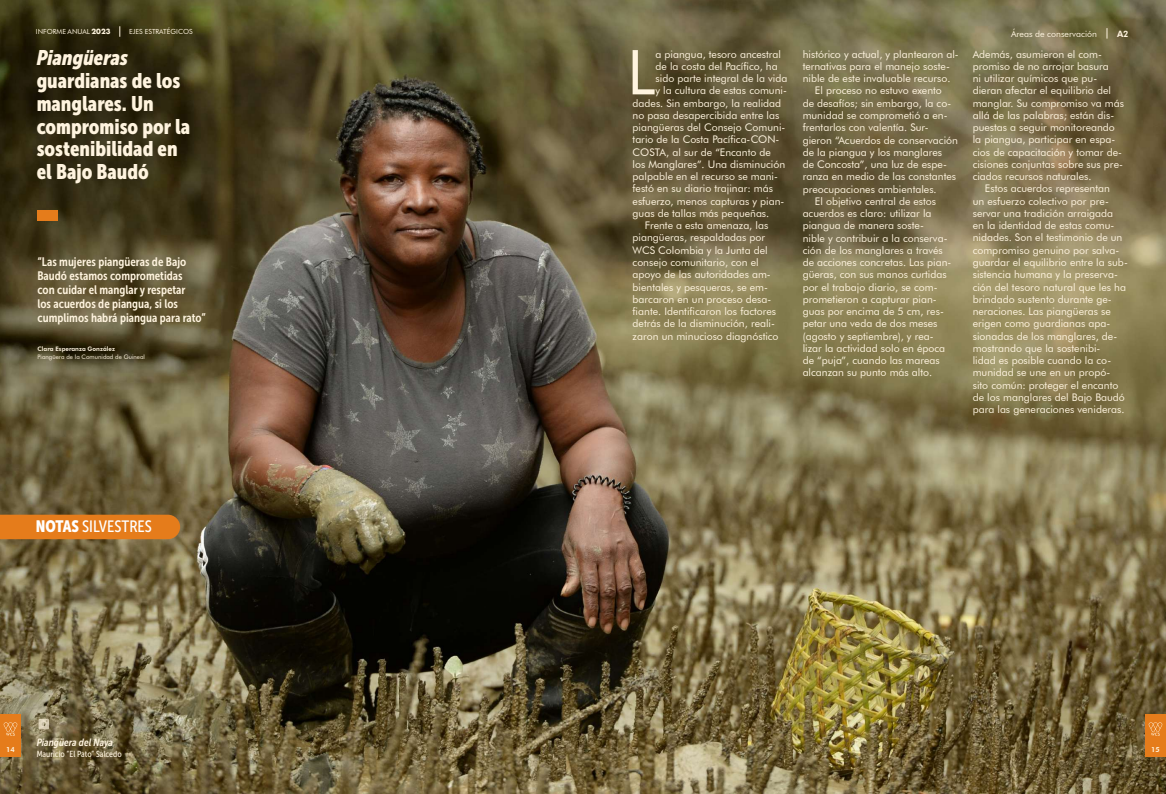
<style>
.page{position:relative;width:1166px;height:794px;background:#fff}
.page>*{position:absolute;margin:0;border:0;box-sizing:border-box;transform-origin:0 0}
.t1{font:61.95px "Futura BT";color:#fff4df}
.t2{font:21px/22.8px "Museo Sans Cond 900";color:#fff4df}
.t3{font:italic 21px "Museo Sans Cond 900";color:#fff4df}
.t4{font:16.36px "Museo Sans Cond 500";color:#fff}
.t5{font:12.25px/14px "Museo Sans Cond 700";color:#fff4df}
.t6{font:10.5px/12.2px "Futura BT";color:#fff4df}
.t7{font:italic 10.5px "Museo Sans Cond 700";color:#fff4df}
.t8{font:8.75px "Museo Sans Cond 500";color:#fff4df}
.t9{font:8.75px "Futura BT";color:#fff4df}
.t10{font:800 8.75px "Futura BT";color:#fff4df}
.t11{font:7px "Futura BT";color:#fff4df}
.t12{font:800 7px "Futura BT";color:#fff4df}
.t13{font:6.12px "Futura BT";color:#fff4df}
.t14{font:800 6.12px "Futura BT";color:#fff4df}
.s1{font-family:"Futura";font-weight:700}
.s2{font-family:"Museo Sans Cond 900"}
</style>
<div class="page">
<img style="left:0;top:0;width:1166px;height:794px">
<div style="left:0;top:515px;width:180px;height:24px;background:#e57c1b"></div>
<div style="left:37px;top:210px;width:21px;height:11px;background:#e57c1b"></div>
<svg style="left:39px;top:719px;width:10px;height:10px"></svg>
<div style="left:1145px;top:714px;width:21px;height:42px;background:#e57c1b"></div>
<svg style="left:1148px;top:722px;width:14px;height:13px"></svg>
<div style="left:0;top:714px;width:21px;height:42px;background:#e57c1b"></div>
<svg style="left:4px;top:722px;width:13px;height:13px"></svg>
<p class="t11" style="left:36px;top:27px;width:76px">INFORME ANUAL <span class="s1">2023</span></p>
<p class="t11" style="left:129px;top:27px;width:65px">EJES ESTRATÉGICOS</p>
<p class="t9" style="left:1011px;top:28px;width:87px">Áreas de conservación</p>
<p class="t10" style="left:1117px;top:28px;width:13px">A2</p>
<h2 class="t3" style="left:37px;top:46px;width:93px">Piangüeras</h2>
<h2 class="t2" style="left:37px;top:69px;width:155px">guardianas de los manglares. Un compromiso por la sostenibilidad en el Bajo Baudó</h2>
<p class="t5" style="left:37px;top:255px;width:170px">“Las mujeres piangüeras de Bajo<br>Baudó estamos comprometidas<br>con cuidar el manglar y respetar<br>los acuerdos de piangua, si los cumplimos habrá piangua para rato”</p>
<p class="t14" style="left:37px;top:345px;width:79px">Clara Esperanza González</p>
<p class="t13" style="left:37px;top:353px;width:109px">Piangüera de la Comunidad de Guineal</p>
<h3 class="t4" style="left:36px;top:517px;width:117px"><span class="s2">NOTAS</span> SILVESTRES</h3>
<h1 class="t1" style="left:627px;top:35px;width:30px">L</h1>
<p class="t6" style="left:655px;top:48px;width:127px">a piangua, tesoro ancestral</p>
<p class="t6" style="left:655px;top:60px;width:124px">de la costa del Pacífico, ha</p>
<p class="t6" style="left:655px;top:72px;width:133px">sido parte integral de la vida</p>
<p class="t6" style="left:655px;top:84px;width:133px">y la cultura de estas comuni-</p>
<p class="t6" style="left:632px;top:97px;width:150px">dades. Sin embargo, la realidad</p>
<p class="t6" style="left:632px;top:109px;width:148px">no pasa desapercibida entre las</p>
<p class="t6" style="left:632px;top:121px;width:154px">piangüeras del Consejo Comuni-</p>
<p class="t6" style="left:632px;top:133px;width:148px">tario de la Costa Pacífica-CON-</p>
<p class="t6" style="left:632px;top:146px;width:140px">COSTA, al sur de “Encanto de</p>
<p class="t6" style="left:632px;top:158px;width:154px">los Manglares”. Una disminución</p>
<p class="t6" style="left:632px;top:170px;width:147px">palpable en el recurso se mani-</p>
<p class="t6" style="left:632px;top:182px;width:142px">festó en su diario trajinar: más</p>
<p class="t6" style="left:632px;top:195px;width:153px">esfuerzo, menos capturas y pian-</p>
<p class="t6" style="left:632px;top:207px;width:138px">guas de tallas más pequeñas.</p>
<p class="t6" style="left:645px;top:219px;width:125px">Frente a esta amenaza, las</p>
<p class="t6" style="left:632px;top:231px;width:134px">piangüeras, respaldadas por</p>
<p class="t6" style="left:632px;top:244px;width:137px">WCS Colombia y la Junta del</p>
<p class="t6" style="left:632px;top:256px;width:128px">consejo comunitario, con el</p>
<p class="t6" style="left:632px;top:268px;width:140px">apoyo de las autoridades am-</p>
<p class="t6" style="left:632px;top:280px;width:137px">bientales y pesqueras, se em-</p>
<p class="t6" style="left:632px;top:293px;width:140px">barcaron en un proceso desa-</p>
<p class="t6" style="left:632px;top:305px;width:145px">fiante. Identificaron los factores</p>
<p class="t6" style="left:632px;top:317px;width:144px">detrás de la disminución, reali-</p>
<p class="t6" style="left:632px;top:329px;width:147px">zaron un minucioso diagnóstico</p>
<p class="t6" style="left:803px;top:48px;width:158px">histórico y actual, y plantearon al-</p>
<p class="t6" style="left:803px;top:60px;width:149px">ternativas para el manejo soste-</p>
<p class="t6" style="left:803px;top:72px;width:149px">nible de este invaluable recurso.</p>
<p class="t6" style="left:815px;top:85px;width:128px">El proceso no estuvo exento</p>
<p class="t6" style="left:803px;top:97px;width:150px">de desafíos; sin embargo, la co-</p>
<p class="t6" style="left:803px;top:109px;width:146px">munidad se comprometió a en-</p>
<p class="t6" style="left:803px;top:121px;width:128px">frentarlos con valentía. Sur-</p>
<p class="t6" style="left:803px;top:134px;width:157px">gieron “Acuerdos de conservación</p>
<p class="t6" style="left:803px;top:146px;width:141px">de la piangua y los manglares</p>
<p class="t6" style="left:803px;top:158px;width:146px">de Concosta”, una luz de espe-</p>
<p class="t6" style="left:803px;top:170px;width:155px">ranza en medio de las constantes</p>
<p class="t6" style="left:803px;top:183px;width:136px">preocupaciones ambientales.</p>
<p class="t6" style="left:815px;top:195px;width:123px">El objetivo central de estos</p>
<p class="t6" style="left:803px;top:207px;width:130px">acuerdos es claro: utilizar la</p>
<p class="t6" style="left:803px;top:219px;width:123px">piangua de manera soste-</p>
<p class="t6" style="left:803px;top:232px;width:146px">nible y contribuir a la conserva-</p>
<p class="t6" style="left:803px;top:244px;width:142px">ción de los manglares a través</p>
<p class="t6" style="left:803px;top:256px;width:150px">de acciones concretas. Las pian-</p>
<p class="t6" style="left:803px;top:268px;width:146px">güeras, con sus manos curtidas</p>
<p class="t6" style="left:803px;top:281px;width:136px">por el trabajo diario, se com-</p>
<p class="t6" style="left:803px;top:293px;width:136px">prometieron a capturar pian-</p>
<p class="t6" style="left:803px;top:305px;width:143px">guas por encima de 5 cm, res-</p>
<p class="t6" style="left:803px;top:317px;width:136px">petar una veda de dos meses</p>
<p class="t6" style="left:803px;top:330px;width:132px">(agosto y septiembre), y rea-</p>
<p class="t6" style="left:803px;top:342px;width:144px">lizar la actividad solo en época</p>
<p class="t6" style="left:803px;top:354px;width:139px">de “puja”, cuando las mareas</p>
<p class="t6" style="left:803px;top:366px;width:131px">alcanzan su punto más alto.</p>
<p class="t6" style="left:973px;top:48px;width:153px">Además, asumieron el com&shy;promiso de no arrojar basura<br>ni utilizar químicos que pu&shy;dieran afectar el equilibrio del manglar. Su compromiso va más allá de las palabras; están dis&shy;puestas a seguir monitoreando la piangua, participar en espa&shy;cios de capacitación y tomar de&shy;cisiones conjuntas sobre sus pre&shy;ciados recursos naturales.</p>
<p class="t6" style="left:973px;top:182px;width:157px;text-indent:12px">Estos acuerdos representan<br>un esfuerzo colectivo por pre&shy;servar una tradición arraigada<br>en la identidad de estas comu&shy;nidades. Son el testimonio de un compromiso genuino por salva&shy;guardar el equilibrio entre la sub&shy;sistencia humana y la preserva&shy;ción del tesoro natural que les ha brindado sustento durante ge&shy;neraciones. Las piangüeras se erigen como guardianas apa&shy;sionadas de los manglares, de&shy;mostrando que la sostenibi-<br>lidad es posible cuando la co&shy;munidad se une en un propó&shy;sito común: proteger el encanto de los manglares del Bajo Baudó para las generaciones venideras.</p>
<p class="t7" style="left:37px;top:737px;width:78px">Piangüera del Naya</p>
<p class="t8" style="left:37px;top:749px;width:87px">Mauricio “El Pato” Salcedo</p>
<p class="t12" style="left:6px;top:745px;width:10px">14</p>
<p class="t12" style="left:1151px;top:745px;width:10px">15</p>
</div>
